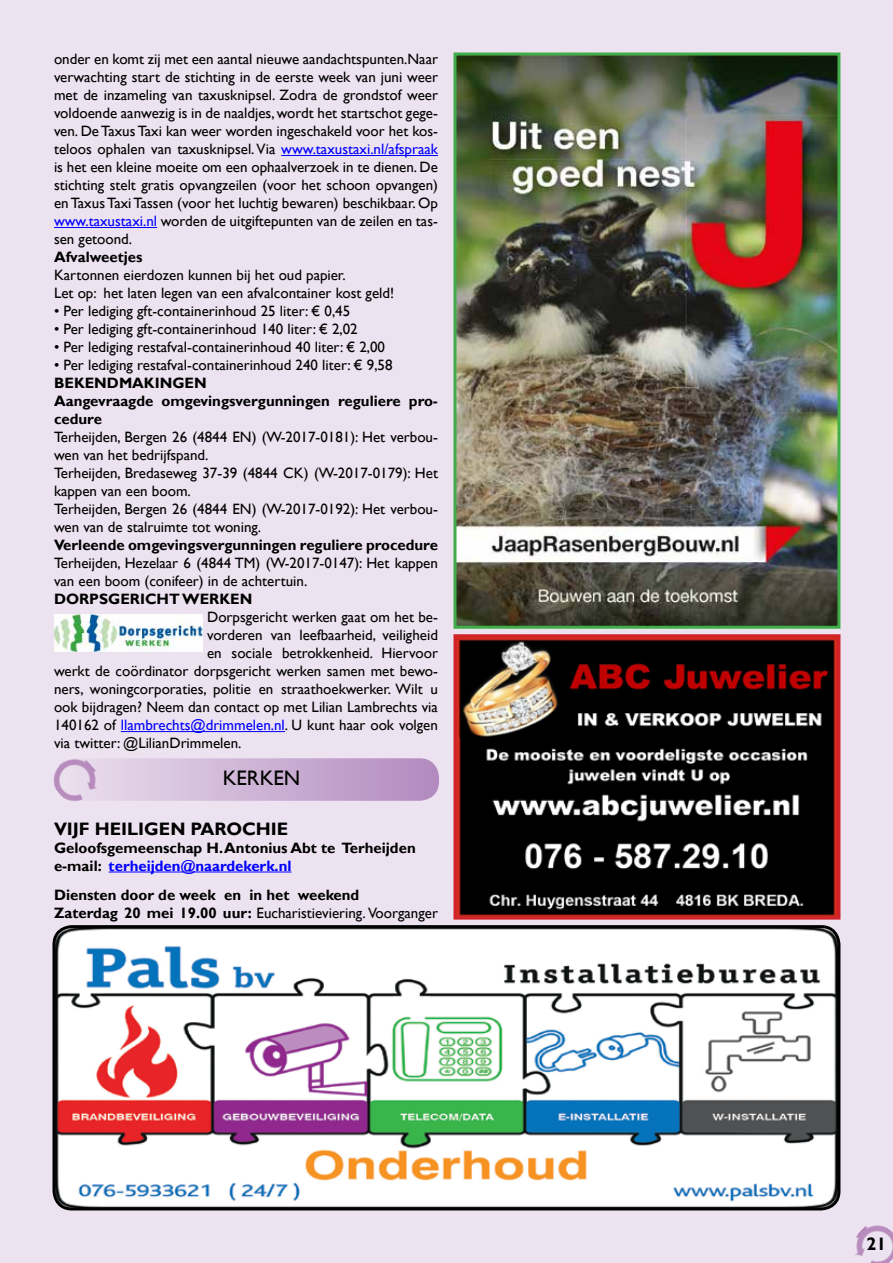
<style>
.page{position:relative;width:893px;height:1263px;background:#ede3f0}
.page>*{position:absolute;margin:0;border:0;box-sizing:border-box;transform-origin:0 0}
.t1{font:21px "Gill Sans";color:#000}
.t2{font:700 18px "Gill Sans";color:#000}
.t3{font:15px/18px "Gill Sans";color:#000}
.t4{font:700 15px/18px "Gill Sans";color:#000}
.s1{color:#00f}
.s2{font-weight:400}
</style>
<div class="page">
<img style="left:855px;top:1225px;width:38px;height:38px">
<img style="left:53px;top:769px;width:22px;height:33px">
<svg style="left:55px;top:758px;width:384px;height:43px"></svg>
<hr style="left:281px;top:155px;width:157px;height:1px;background:#00f">
<hr style="left:54px;top:227px;width:103px;height:1px;background:#00f">
<hr style="left:121px;top:731px;width:164px;height:1px;background:#00f">
<hr style="left:109px;top:872px;width:182px;height:1px;background:#00f">
<img style="left:457px;top:56px;width:379px;height:569px">
<div style="left:453px;top:52px;width:387px;height:577px;border:3px solid #41ad49"></div>
<img style="left:457px;top:638px;width:379px;height:278px">
<div style="left:453px;top:634px;width:387px;height:286px;border:3px solid #d2232a"></div>
<img style="left:56px;top:927px;width:783px;height:282px">
<div style="left:52px;top:925px;width:788px;height:285px;border:3px solid #000;border-radius:18px"></div>
<img style="left:54px;top:615px;width:149px;height:36px">
<p class="t3" style="left:54px;top:51px;width:385px;text-align:justify">onder en komt zij met een aantal nieuwe aandachtspunten.Naar verwachting start de stichting in de eerste week van juni weer met de inzameling van taxusknipsel. Zodra de grondstof weer voldoende aanwezig is in de naaldjes, wordt het startschot gege&shy;ven. De Taxus Taxi kan weer worden ingeschakeld voor het kos&shy;teloos ophalen van taxusknipsel. Via <span class="s1">www.taxustaxi.nl/afspraak </span>is het een kleine moeite om een ophaalverzoek in te dienen. De stichting stelt gratis opvangzeilen (voor het schoon opvangen) en Taxus Taxi Tassen (voor het luchtig bewaren) beschikbaar. Op <span class="s1">www.taxustaxi.nl</span> worden de uitgiftepunten van de zeilen en tas&shy;sen getoond.</p>
<p class="t4" style="left:54px;top:249px;width:90px">Afvalweetjes</p>
<p class="t3" style="left:54px;top:267px;width:342px">Kartonnen eierdozen kunnen bij het oud papier.<br>Let op: het laten legen van een afvalcontainer kost geld!</p>
<p class="t3" style="left:54px;top:303px;width:298px">• Per lediging gft-containerinhoud 25 liter: € 0,45</p>
<p class="t3" style="left:54px;top:321px;width:305px">• Per lediging gft-containerinhoud 140 liter: € 2,02</p>
<p class="t3" style="left:54px;top:339px;width:333px">• Per lediging restafval-containerinhoud 40 liter: € 2,00</p>
<p class="t3" style="left:54px;top:357px;width:340px">• Per lediging restafval-containerinhoud 240 liter: € 9,58</p>
<p class="t4" style="left:54px;top:375px;width:385px">BEKENDMAKINGEN<br>Aangevraagde omgevingsvergunningen reguliere pro&shy;cedure</p>
<p class="t3" style="left:54px;top:429px;width:385px">Terheijden, Bergen 26 (4844 EN) (W-2017-0181): Het verbou&shy;wen van het bedrijfspand.<br>Terheijden, Bredaseweg 37-39 (4844 CK) (W-2017-0179): Het kappen van een boom.<br>Terheijden, Bergen 26 (4844 EN) (W-2017-0192): Het verbou&shy;wen van de stalruimte tot woning.</p>
<p class="t4" style="left:54px;top:537px;width:385px">Verleende omgevingsvergunningen reguliere procedure</p>
<p class="t3" style="left:54px;top:555px;width:385px">Terheijden, Hezelaar 6 (4844 TM) (W-2017-0147): Het kappen van een boom (conifeer) in de achtertuin.</p>
<p class="t4" style="left:54px;top:591px;width:200px">DORPSGERICHT WERKEN</p>
<p class="t3" style="left:207px;top:609px;width:232px">Dorpsgericht werken gaat om het be-</p>
<p class="t3" style="left:207px;top:627px;width:232px">vorderen van leefbaarheid, veiligheid</p>
<p class="t3" style="left:207px;top:645px;width:232px">en sociale betrokkenheid. Hiervoor</p>
<p class="t3" style="left:54px;top:663px;width:385px">werkt de coördinator dorpsgericht werken samen met bewo-</p>
<p class="t3" style="left:54px;top:681px;width:385px">ners, woningcorporaties, politie en straathoekwerker. Wilt u</p>
<p class="t3" style="left:54px;top:699px;width:385px">ook bijdragen? Neem dan contact op met Lilian Lambrechts via</p>
<p class="t3" style="left:54px;top:717px;width:385px">140162 of <span class="s1">llambrechts@drimmelen.nl</span>. U kunt haar ook volgen</p>
<p class="t3" style="left:54px;top:735px;width:189px">via twitter: @LilianDrimmelen.</p>
<h1 class="t1" style="left:223px;top:766px;width:79px">KERKEN</h1>
<p class="t2" style="left:54px;top:818px;width:236px">VIJF HEILIGEN PAROCHIE</p>
<p class="t4" style="left:54px;top:839px;width:363px">Geloofsgemeenschap H. Antonius Abt te Terheijden e-mail: <span class="s1">terheijden@naardekerk.nl</span></p>
<p class="t4" style="left:54px;top:886px;width:385px">Diensten door de week en in het weekend<br>Zaterdag 20 mei 19.00 uur: <span class="s2">Eucharistieviering. Voorganger</span></p>
<p class="t2" style="left:866px;top:1233px;width:21px">21</p>
</div>
